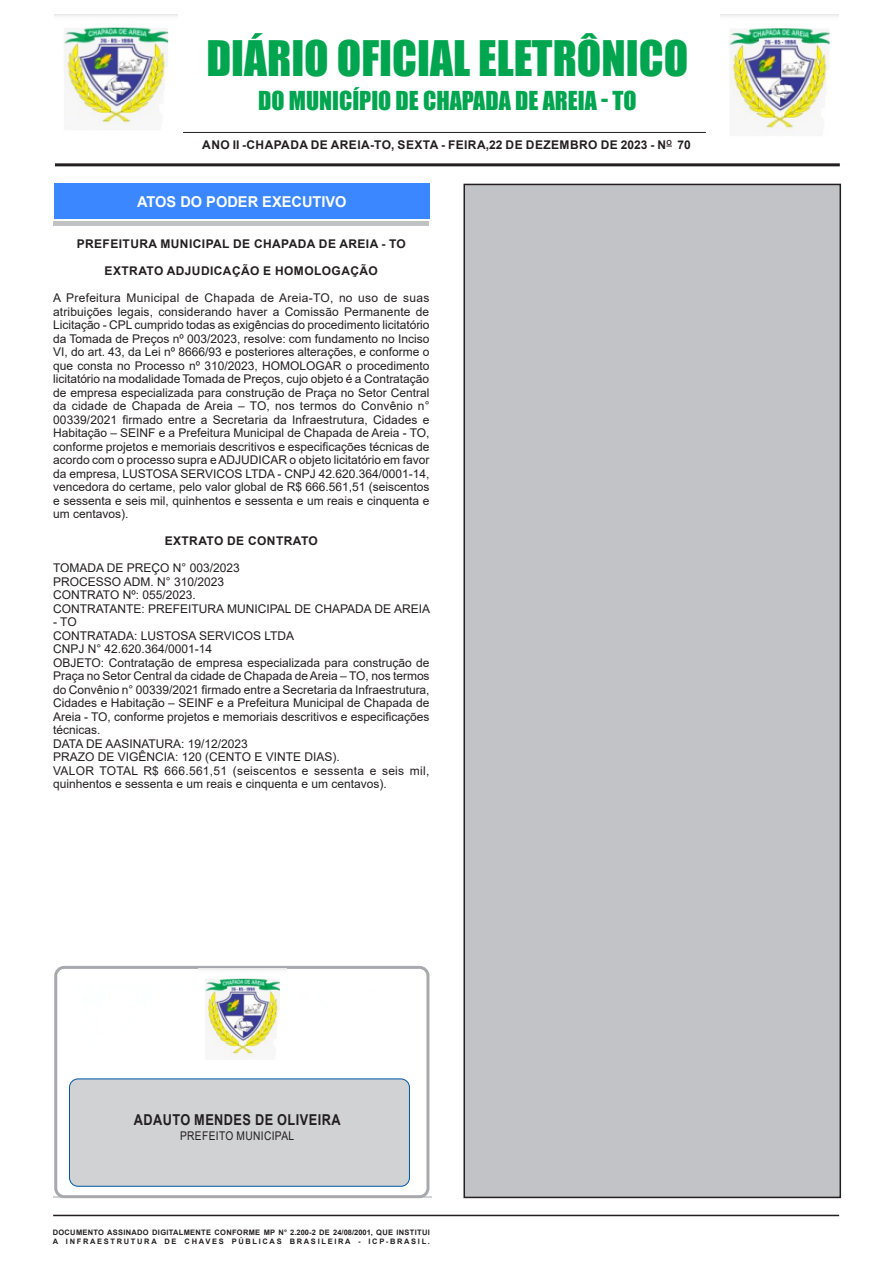
<style>
.page{position:relative;width:893px;height:1263px;background:#fff}
.page>*{position:absolute;margin:0;border:0;box-sizing:border-box;transform-origin:0 0}
.t1{font:45px "Impact";color:#00a54f}
.t2{font:24px "Impact";color:#00a54f}
.t3{font:700 15px "Arial";letter-spacing:.035em;color:#231f20;scale:.85 1}
.Chancela{font:700 15px "Arial";color:#fff}
.SEM_PARAGRAFO{font:12px/13.5px "Arial";color:#231f20;text-align:justify}
.TITULOS{font:700 12px "Arial";letter-spacing:.035em;color:#231f20}
.SEM_PARAGRAFO-2{font:12px "Arial";letter-spacing:.035em;color:#231f20;scale:.85 1}
.t4{font:700 7.5px "Arial";letter-spacing:.04em;color:#231f20}
.t5{font:700 7.5px "Arial";letter-spacing:.225em;color:#231f20}
</style>
<div class="page">
<hr style="left:53px;top:1215px;width:786px;height:1px;background:#231f20">
<hr style="left:55px;top:163px;width:785px;height:3px;background:#231f20">
<hr style="left:183px;top:132px;width:523px;height:1px;background:#231f20">
<div style="left:53px;top:189px;width:375px;height:37px;background:#c1c2c4"></div>
<div style="left:53px;top:186px;width:375px;height:35px;background:#fff"></div>
<div style="left:54px;top:184px;width:375px;height:35px;background:#3a87ff"></div>
<hr style="left:53px;top:1197px;width:379px;height:1px;background:#d1d2d4">
<img style="left:56px;top:967px;width:372px;height:230px">
<div style="left:54px;top:966px;width:375px;height:232px;border:3px solid #a8a9ad;border-radius:9px"></div>
<div style="left:70px;top:1079px;width:339px;height:107px;background:#d1d2d4;border-radius:9px"></div>
<div style="left:69px;top:1079px;width:341px;height:107px;border:1px solid #0057a8;border-radius:9px"></div>
<img style="left:198px;top:968px;width:88px;height:94px">
<img style="left:720px;top:15px;width:118px;height:121px">
<div style="left:464px;top:184px;width:376px;height:1013px;background:#c2c3c6"></div>
<div style="left:463px;top:184px;width:378px;height:1014px;border:2px solid #231f20"></div>
<img style="left:55px;top:15px;width:122px;height:115px">
<p class="t1" style="left:206px;top:23px;width:483px">DIÁRIO OFICIAL ELETRÔNICO</p>
<p class="t2" style="left:258px;top:82px;width:380px">DO MUNICÍPIO DE CHAPADA DE AREIA - TO</p>
<p class="TITULOS" style="left:202px;top:137px;width:490px">ANO II -CHAPADA DE AREIA-TO, SEXTA - FEIRA,22 DE DEZEMBRO DE 2023 - N<sup>O</sup> 70</p>
<p class="Chancela" style="left:137px;top:191px;width:211px">ATOS DO PODER EXECUTIVO</p>
<p class="TITULOS" style="left:77px;top:235px;width:331px">PREFEITURA MUNICIPAL DE CHAPADA DE AREIA - TO</p>
<p class="TITULOS" style="left:105px;top:262px;width:275px">EXTRATO ADJUDICAÇÃO E HOMOLOGAÇÃO</p>
<p class="SEM_PARAGRAFO" style="left:53px;top:291px;width:378px">A Prefeitura Municipal de Chapada de Areia-TO, no uso de suas atribuições legais, considerando haver a Comissão Permanente de Licitação - CPL cumprido todas as exigências do procedimento licitatório da Tomada de Preços nº 003/2023, resolve: com fundamento no Inciso VI, do art. 43, da Lei nº 8666/93 e posteriores alterações, e conforme o que consta no Processo nº 310/2023, HOMOLOGAR o procedimento licitatório na modalidade Tomada de Preços, cujo objeto é a Contratação de empresa especializada para construção de Praça no Setor Central da cidade de Chapada de Areia – TO, nos termos do Convênio n° 00339/2021 firmado entre a Secretaria da Infraestrutura, Cidades e Habitação – SEINF e a Prefeitura Municipal de Chapada de Areia - TO, conforme projetos e memoriais descritivos e especificações técnicas de acordo com o processo supra e ADJUDICAR o objeto licitatório em favor da empresa, LUSTOSA SERVICOS LTDA - CNPJ 42.620.364/0001-14, vencedora do certame, pelo valor global de R$ 666.561,51 (seiscentos e sessenta e seis mil, quinhentos e sessenta e um reais e cinquenta e um centavos).</p>
<p class="TITULOS" style="left:165px;top:532px;width:155px">EXTRATO DE CONTRATO</p>
<p class="SEM_PARAGRAFO" style="left:53px;top:561px;width:188px">TOMADA DE PREÇO N° 003/2023</p>
<p class="SEM_PARAGRAFO" style="left:53px;top:575px;width:172px">PROCESSO ADM. N° 310/2023</p>
<p class="SEM_PARAGRAFO" style="left:53px;top:588px;width:144px">CONTRATO Nº: 055/2023.</p>
<p class="SEM_PARAGRAFO" style="left:53px;top:602px;width:378px">CONTRATANTE: PREFEITURA MUNICIPAL DE CHAPADA DE AREIA</p>
<p class="SEM_PARAGRAFO" style="left:53px;top:615px;width:25px">- TO</p>
<p class="SEM_PARAGRAFO" style="left:53px;top:629px;width:242px">CONTRATADA: LUSTOSA SERVICOS LTDA</p>
<p class="SEM_PARAGRAFO" style="left:53px;top:642px;width:160px">CNPJ N° 42.620.364/0001-14</p>
<p class="SEM_PARAGRAFO" style="left:53px;top:656px;width:378px">OBJETO: Contratação de empresa especializada para construção de Praça no Setor Central da cidade de Chapada de Areia – TO, nos termos do Convênio n° 00339/2021 firmado entre a Secretaria da Infraestrutura, Cidades e Habitação – SEINF e a Prefeitura Municipal de Chapada de Areia - TO, conforme projetos e memoriais descritivos e especificações técnicas.</p>
<p class="SEM_PARAGRAFO" style="left:53px;top:737px;width:196px">DATA DE AASINATURA: 19/12/2023</p>
<p class="SEM_PARAGRAFO" style="left:53px;top:750px;width:288px">PRAZO DE VIGÊNCIA: 120 (CENTO E VINTE DIAS).</p>
<p class="SEM_PARAGRAFO" style="left:53px;top:764px;width:378px">VALOR TOTAL R$ 666.561,51 (seiscentos e sessenta e seis mil, quinhentos e sessenta e um reais e cinquenta e um centavos).</p>
<p class="t3" style="left:134px;top:1109px;width:245px">ADAUTO MENDES DE OLIVEIRA</p>
<p class="SEM_PARAGRAFO-2" style="left:180px;top:1127px;width:136px">PREFEITO MUNICIPAL</p>
<p class="t4" style="left:53px;top:1227px;width:379px">DOCUMENTO ASSINADO DIGITALMENTE CONFORME MP N° 2.200-2 DE 24/08/2001, QUE INSTITUI</p>
<p class="t5" style="left:53px;top:1236px;width:379px">A INFRAESTRUTURA DE CHAVES PÚBLICAS BRASILEIRA - ICP-BRASIL.</p>
</div>
